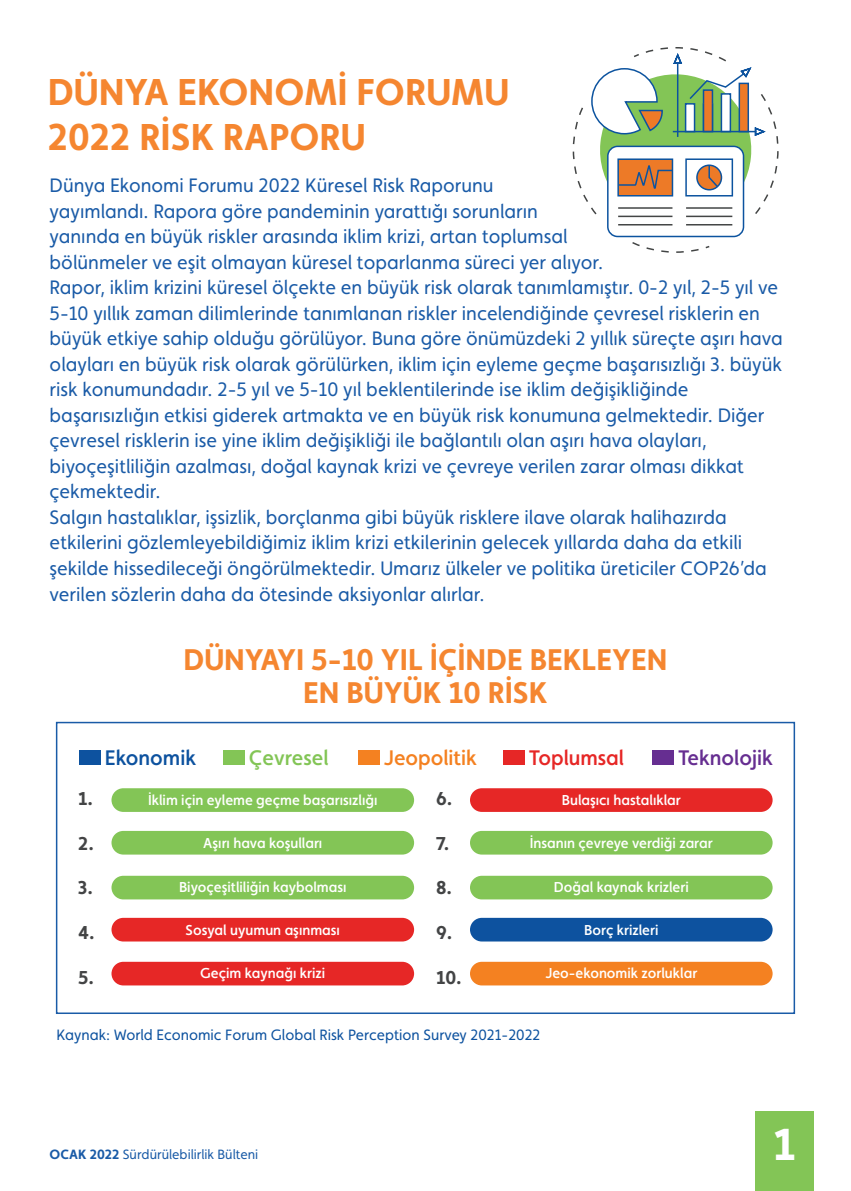
<style>
.page{position:relative;width:851px;height:1191px;background:#fff}
.page>*{position:absolute;margin:0;border:0;box-sizing:border-box;transform-origin:0 0}
.t1{font:700 45px "Faricy New";color:#fff}
.t2{font:700 37.5px/45px "Faricy New";color:#f58630}
.t3{font:700 30px/33px "Faricy New";color:#f58630;text-align:center}
.t4{font:500 21.15px "Faricy New";color:#f48121}
.t5{font:500 21.15px "Faricy New";color:#662e91}
.t6{font:500 21.15px "Faricy New";color:#e62726}
.t7{font:500 21.15px "Faricy New";color:#0d529f}
.t8{font:500 21.15px "Faricy New";color:#83c556}
.t9{font:19.5px/25.5px "Faricy New";color:#1a5ba7}
.t10{font:700 18.75px "Faricy New";color:#434445}
.t11{font:15px "Faricy New";color:#0d529f}
.t12{font:500 14.4px "Faricy New";color:#fff}
.t13{font:13.5px "Faricy New";color:#1a5ba7}
.s1{font-weight:700}
</style>
<div class="page">
<div style="left:754px;top:1111px;width:59px;height:80px;background:#83c556"></div>
<div style="left:79px;top:750px;width:21px;height:14px;background:#0d529f"></div>
<div style="left:223px;top:750px;width:21px;height:14px;background:#83c556"></div>
<div style="left:358px;top:750px;width:21px;height:14px;background:#f48121"></div>
<div style="left:503px;top:750px;width:21px;height:14px;background:#e62726"></div>
<div style="left:652px;top:750px;width:21px;height:14px;background:#662e91"></div>
<div style="left:111px;top:788px;width:303px;height:24px;background:#83c556;border-radius:12px"></div>
<div style="left:111px;top:831px;width:303px;height:23px;background:#83c556;border-radius:12px"></div>
<div style="left:111px;top:875px;width:303px;height:24px;background:#83c556;border-radius:12px"></div>
<div style="left:111px;top:918px;width:303px;height:23px;background:#e62726;border-radius:12px"></div>
<div style="left:111px;top:961px;width:303px;height:24px;background:#e62726;border-radius:12px"></div>
<div style="left:470px;top:788px;width:302px;height:24px;background:#e62726;border-radius:12px"></div>
<div style="left:470px;top:831px;width:302px;height:23px;background:#83c556;border-radius:12px"></div>
<div style="left:470px;top:875px;width:302px;height:24px;background:#83c556;border-radius:12px"></div>
<div style="left:470px;top:918px;width:302px;height:23px;background:#0d529f;border-radius:12px"></div>
<div style="left:470px;top:961px;width:302px;height:24px;background:#f48121;border-radius:12px"></div>
<div style="left:56px;top:722px;width:739px;height:292px;border:2px solid #1a5ba7"></div>
<svg style="left:632px;top:242px;width:78px;height:11px"></svg>
<div style="left:607px;top:146px;width:137px;height:91px;border:2px solid #0c539f;border-radius:10px"></div>
<svg style="left:572px;top:47px;width:207px;height:182px"></svg>
<h2 class="t2" style="left:48px;top:69px;width:463px">DÜNYA EKONOMİ FORUMU<br>2022 RİSK RAPORU</h2>
<p class="t9" style="left:50px;top:173px;width:734px">Dünya Ekonomi Forumu 2022 Küresel Risk Raporunu<br>yayımlandı. Rapora göre pandeminin yarattığı sorunların<br>yanında en büyük riskler arasında iklim krizi, artan toplumsal<br>bölünmeler ve eşit olmayan küresel toparlanma süreci yer alıyor.<br>Rapor, iklim krizini küresel ölçekte en büyük risk olarak tanımlamıştır. 0-2 yıl, 2-5 yıl ve 5-10 yıllık zaman dilimlerinde tanımlanan riskler incelendiğinde çevresel risklerin en büyük etkiye sahip olduğu görülüyor. Buna göre önümüzdeki 2 yıllık süreçte aşırı hava olayları en büyük risk olarak görülürken, iklim için eyleme geçme başarısızlığı 3. büyük risk konumundadır. 2-5 yıl ve 5-10 yıl beklentilerinde ise iklim değişikliğinde başarısızlığın etkisi giderek artmakta ve en büyük risk konumuna gelmektedir. Diğer çevresel risklerin ise yine iklim değişikliği ile bağlantılı olan aşırı hava olayları, biyoçeşitliliğin azalması, doğal kaynak krizi ve çevreye verilen zarar olması dikkat çekmektedir.<br>Salgın hastalıklar, işsizlik, borçlanma gibi büyük risklere ilave olarak halihazırda etkilerini gözlemleyebildiğimiz iklim krizi etkilerinin gelecek yıllarda daha da etkili şekilde hissedileceği öngörülmektedir. Umarız ülkeler ve politika üreticiler COP26’da verilen sözlerin daha da ötesinde aksiyonlar alırlar.</p>
<h3 class="t3" style="left:183px;top:642px;width:485px">DÜNYAYI 5-10 YIL İÇİNDE BEKLEYEN<br>EN BÜYÜK 10 RİSK</h3>
<p class="t10" style="left:78px;top:787px;width:16px">1.</p>
<p class="t10" style="left:78px;top:832px;width:17px">2.</p>
<p class="t10" style="left:78px;top:876px;width:16px">3.</p>
<p class="t10" style="left:78px;top:921px;width:18px">4.</p>
<p class="t10" style="left:78px;top:966px;width:17px">5.</p>
<p class="t7" style="left:105px;top:745px;width:93px">Ekonomik</p>
<p class="t8" style="left:249px;top:745px;width:81px">Çevresel</p>
<p class="t4" style="left:383px;top:745px;width:95px">Jeopolitik</p>
<p class="t6" style="left:529px;top:745px;width:97px">Toplumsal</p>
<p class="t5" style="left:678px;top:745px;width:96px">Teknolojik</p>
<p class="t12" style="left:148px;top:791px;width:231px">İklim için eyleme geçme başarısızlığı</p>
<p class="t12" style="left:203px;top:834px;width:120px">Aşırı hava koşulları</p>
<p class="t12" style="left:179px;top:878px;width:169px">Biyoçeşitliliğin kaybolması</p>
<p class="t12" style="left:186px;top:921px;width:156px">Sosyal uyumun aşınması</p>
<p class="t12" style="left:200px;top:964px;width:126px">Geçim kaynağı krizi</p>
<p class="t10" style="left:436px;top:787px;width:18px">6.</p>
<p class="t10" style="left:436px;top:832px;width:15px">7.</p>
<p class="t10" style="left:436px;top:876px;width:17px">8.</p>
<p class="t10" style="left:436px;top:921px;width:18px">9.</p>
<p class="t10" style="left:436px;top:966px;width:27px">10.</p>
<p class="t12" style="left:561px;top:791px;width:120px">Bulaşıcı hastalıklar</p>
<p class="t12" style="left:529px;top:834px;width:184px">İnsanın çevreye verdiği zarar</p>
<p class="t12" style="left:553px;top:878px;width:136px">Doğal kaynak krizleri</p>
<p class="t12" style="left:584px;top:921px;width:76px">Borç krizleri</p>
<p class="t12" style="left:545px;top:964px;width:153px">Jeo-ekonomik zorluklar</p>
<p class="t11" style="left:57px;top:1025px;width:485px">Kaynak: World Economic Forum Global Risk Perception Survey 2021-2022</p>
<p class="t13" style="left:50px;top:1146px;width:210px"><span class="s1">OCAK 2022</span> Sürdürülebilirlik Bülteni</p>
<h1 class="t1" style="left:773px;top:1117px;width:24px">1</h1>
</div>
